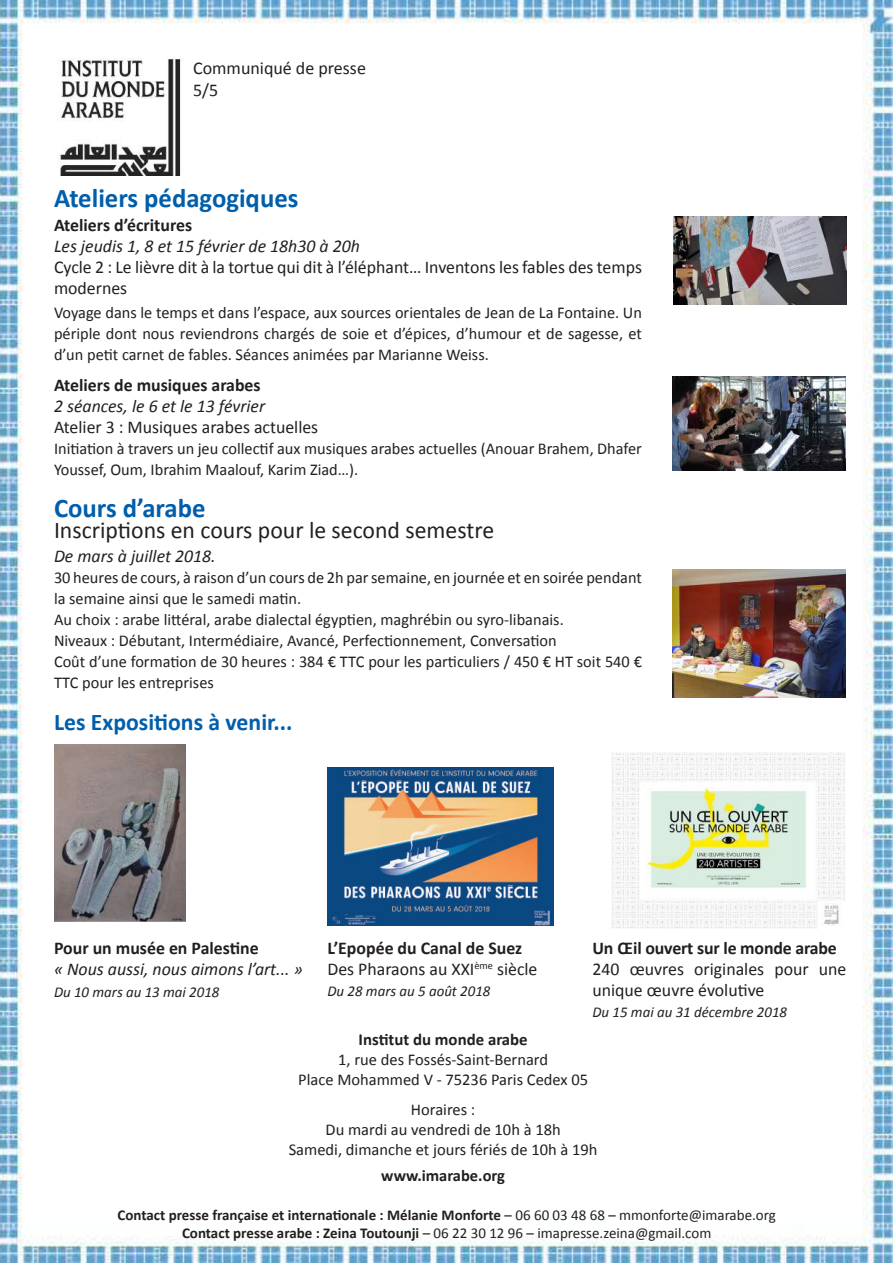
<style>
.page{position:relative;width:893px;height:1263px;background:#fff}
.page>*{position:absolute;margin:0;border:0;box-sizing:border-box;transform-origin:0 0}
.t1{font:700 27px "Calibri";color:#005eaa}
.t2{font:24px "Calibri";color:#231f20}
.t3{font:700 24px "Calibri";color:#005eaa}
.t4{font:18px/21px "Calibri";color:#231f20}
.t5{font:italic 18px "Calibri";color:#231f20}
.t6{font:700 18px "Calibri";color:#231f20}
.t7{font:700 16.8px "Calibri";color:#231f20}
.t8{font:16.5px/21px "Calibri";color:#231f20}
.t9{font:700 16.5px "Calibri";color:#231f20}
.t10{font:700 15px/18px "Calibri";color:#231f20;text-align:center}
.t11{font:italic 15px "Calibri";color:#231f20}
.s1{font-weight:700}
.s2{font-weight:400}
</style>
<div class="page">
<img style="left:0;top:0;width:893px;height:1263px">
<img style="left:57px;top:47px;width:130px;height:128px">
<img style="left:673px;top:570px;width:173px;height:128px">
<img style="left:673px;top:217px;width:173px;height:87px">
<img style="left:673px;top:376px;width:173px;height:95px">
<img style="left:328px;top:768px;width:225px;height:157px">
<img style="left:612px;top:752px;width:234px;height:176px">
<img style="left:54px;top:744px;width:131px;height:177px">
<p class="t4" style="left:193px;top:58px;width:174px;line-height:21.6px">Communiqué de presse<br>5/5</p>
<h1 class="t1" style="left:54px;top:180px;width:246px">Ateliers pédagogiques</h1>
<p class="t6" style="left:54px;top:213px;width:140px">Ateliers d’écritures</p>
<p class="t5" style="left:54px;top:233px;width:307px">Les jeudis 1, 8 et 15 février de 18h30 à 20h</p>
<p class="t4" style="left:54px;top:256px;width:589px">Cycle 2 : Le lièvre dit à la tortue qui dit à l’éléphant… Inventons les fables des temps modernes</p>
<p class="t8" style="left:54px;top:302px;width:589px;text-align:justify">Voyage dans le temps et dans l’espace, aux sources orientales de Jean de La Fontaine. Un périple dont nous reviendrons chargés de soie et d’épices, d’humour et de sagesse, et d’un petit carnet de fables. Séances animées par Marianne Weiss.</p>
<p class="t6" style="left:54px;top:374px;width:208px">Ateliers de musiques arabes</p>
<p class="t5" style="left:54px;top:394px;width:213px">2 séances, le 6 et le 13 février</p>
<p class="t4" style="left:54px;top:417px;width:266px">Atelier 3 : Musiques arabes actuelles</p>
<p class="t8" style="left:54px;top:438px;width:589px">Initiation à travers un jeu collectif aux musiques arabes actuelles (Anouar Brahem, Dhafer<br>Youssef, Oum, Ibrahim Maalouf, Karim Ziad…).</p>
<h1 class="t1" style="left:54px;top:491px;width:153px">Cours d’arabe</h1>
<h2 class="t2" style="left:54px;top:515px;width:442px">Inscriptions en cours pour le second semestre</h2>
<p class="t5" style="left:54px;top:544px;width:163px">De mars à juillet 2018.</p>
<p class="t8" style="left:54px;top:567px;width:589px">30 heures de cours, à raison d’un cours de 2h par semaine, en journée et en soirée pendant la semaine ainsi que le samedi matin.<br>Au choix : arabe littéral, arabe dialectal égyptien, maghrébin ou syro-libanais.<br>Niveaux : Débutant, Intermédiaire, Avancé, Perfectionnement, Conversation<br>Coût d’une formation de 30 heures : 384 € TTC pour les particuliers / 450 € HT soit 540 € TTC pour les entreprises</p>
<h2 class="t3" style="left:54px;top:707px;width:240px">Les Expositions à venir...</h2>
<p class="t6" style="left:54px;top:937px;width:206px">Pour un musée en Palestine</p>
<p class="t5" style="left:54px;top:957px;width:250px">« Nous aussi, nous aimons l’art... »</p>
<p class="t11" style="left:54px;top:981px;width:167px">Du 10 mars au 13 mai 2018</p>
<p class="t4" style="left:327px;top:938px;width:212px"><span class="s1">L’Epopée du Canal de Suez<br></span>Des Pharaons au XXI<sup>ème</sup> siècle</p>
<p class="t11" style="left:327px;top:981px;width:164px">Du 28 mars au 5 août 2018</p>
<p class="t6" style="left:592px;top:937px;width:246px">Un Œil ouvert sur le monde arabe</p>
<p class="t4" style="left:592px;top:959px;width:255px">240 œuvres originales pour une unique œuvre évolutive</p>
<p class="t11" style="left:592px;top:1002px;width:196px">Du 15 mai au 31 décembre 2018</p>
<p class="t7" style="left:359px;top:1029px;width:171px">Institut du monde arabe</p>
<p class="t8" style="left:298px;top:1050px;width:291px;line-height:19.8px;text-align:center">1, rue des Fossés-Saint-Bernard<br>Place Mohammed V - 75236 Paris Cedex 05</p>
<p class="t8" style="left:289px;top:1100px;width:310px;line-height:19.8px;text-align:center">Horaires :<br>Du mardi au vendredi de 10h à 18h<br>Samedi, dimanche et jours fériés de 10h à 19h</p>
<p class="t9" style="left:381px;top:1165px;width:125px">www.imarabe.org</p>
<p class="t10" style="left:117px;top:1206px;width:660px">Contact presse française et internationale : Mélanie Monforte <span class="s2">– 06 60 03 48 68 – mmonforte@imarabe.org<br></span>Contact presse arabe : Zeina Toutounji <span class="s2">– 06 22 30 12 96 – imapresse.zeina@gmail.com</span></p>
</div>
